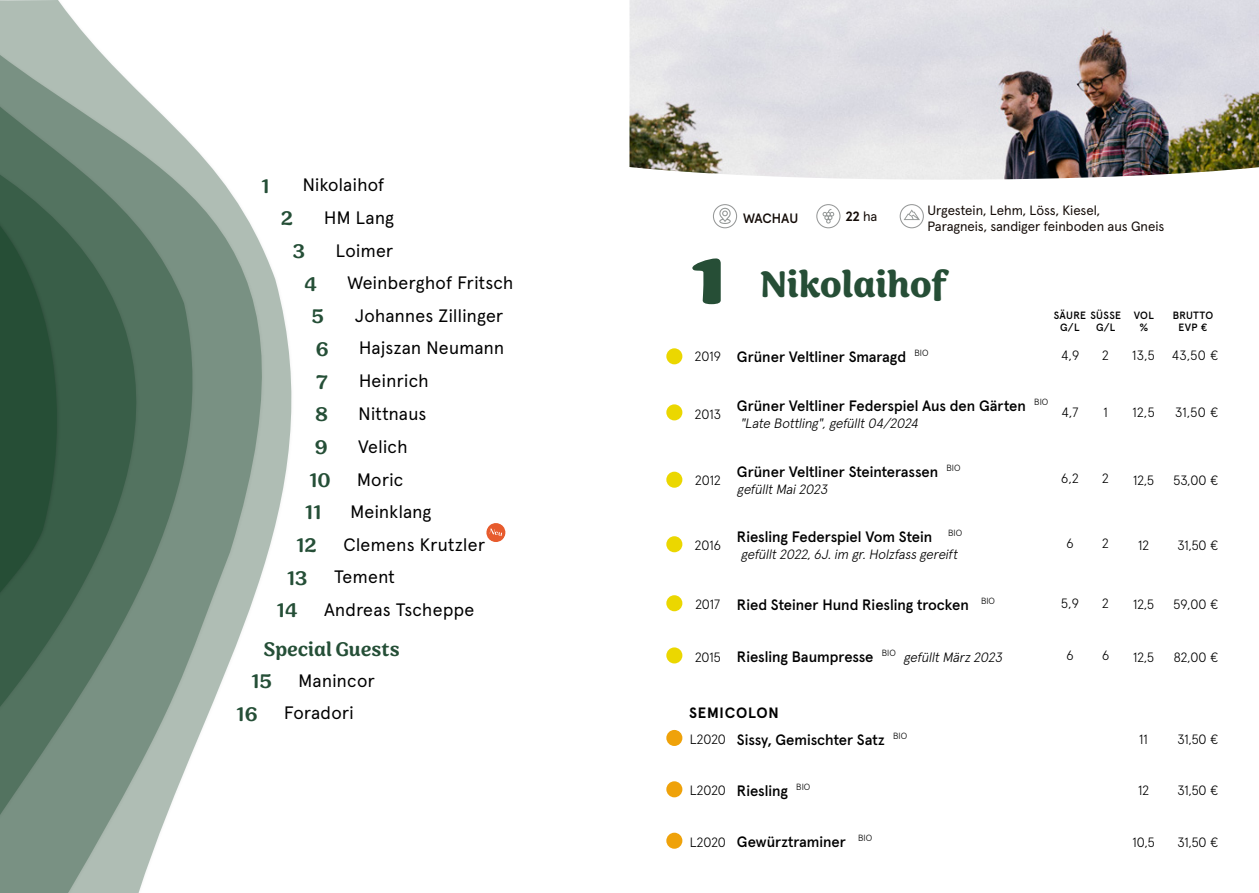
<style>
.page{position:relative;width:1259px;height:893px;background:#fff}
.page>*{position:absolute;margin:0;border:0;box-sizing:border-box;transform-origin:0 0}
.t1{font:800 73.5px "Sirenia";color:#264e36;scale:1.2 1}
.Text_Blocks{font:600 42px "Sirenia";color:#264e36}
.t2{font:500 22.5px "Sirenia";color:#254f37}
.t3{font:18px "Apercu Pro";letter-spacing:.02em;color:#000}
.t4{font:500 15px "Apercu Pro";color:#000}
.t5{font:700 15px "Apercu Pro";letter-spacing:.05em;color:#000}
.t6{font:300 13.5px "Apercu Pro";color:#000}
.t7{font:italic 300 13.5px "Apercu Pro";color:#000}
.t8{font:13.5px "Apercu Pro";color:#140c08}
.Text_Blocks-2{font:500 13.5px "Apercu Pro";letter-spacing:-.01em;color:#140c08}
.Text_Blocks-3{font:700 13.5px "Apercu Pro";color:#140c08}
.t9{font:500 10.5px "Apercu Pro";letter-spacing:.03em;color:#000}
.s1{font-weight:400}
.s2{font-weight:300;font-style:italic;font-size:13.5px}
</style>
<div class="page">
<img style="left:629px;top:0;width:630px;height:180px">
<div style="left:713px;top:204px;width:24px;height:24px;border:1px solid #969898;border-radius:50%"></div>
<svg style="left:719px;top:208px;width:12px;height:16px"></svg>
<div style="left:816px;top:204px;width:24px;height:24px;border:1px solid #969898;border-radius:50%"></div>
<svg style="left:822px;top:209px;width:12px;height:15px"></svg>
<div style="left:899px;top:204px;width:25px;height:24px;border:1px solid #969898;border-radius:50%"></div>
<svg style="left:903px;top:209px;width:17px;height:11px"></svg>
<div style="left:666px;top:348px;width:16px;height:16px;background:#ebd700;border-radius:50%"></div>
<div style="left:666px;top:404px;width:16px;height:16px;background:#ebd700;border-radius:50%"></div>
<div style="left:666px;top:472px;width:16px;height:16px;background:#ebd700;border-radius:50%"></div>
<div style="left:666px;top:536px;width:16px;height:16px;background:#ebd700;border-radius:50%"></div>
<div style="left:666px;top:595px;width:16px;height:16px;background:#ebd700;border-radius:50%"></div>
<div style="left:666px;top:647px;width:16px;height:16px;background:#ebd700;border-radius:50%"></div>
<div style="left:666px;top:730px;width:16px;height:16px;background:#efa20a;border-radius:50%"></div>
<div style="left:666px;top:781px;width:16px;height:16px;background:#efa20a;border-radius:50%"></div>
<div style="left:666px;top:833px;width:16px;height:16px;background:#efa20a;border-radius:50%"></div>
<svg style="left:0;top:0;width:292px;height:552px"></svg>
<svg style="left:0;top:44px;width:268px;height:849px"></svg>
<svg style="left:0;top:94px;width:199px;height:743px;background:#81978a"></svg>
<svg style="left:0;top:165px;width:142px;height:560px;background:#4e6e5b"></svg>
<svg style="left:0;top:209px;width:72px;height:402px;background:#2f553e"></svg>
<svg style="left:486px;top:523px;width:20px;height:19px"></svg>
<p class="t2" style="left:262px;top:173px;width:10px">1</p>
<p class="t3" style="left:303px;top:174px;width:83px">Nikolaihof</p>
<p class="t2" style="left:281px;top:206px;width:13px">2</p>
<p class="t3" style="left:324px;top:207px;width:71px">HM Lang</p>
<p class="t2" style="left:293px;top:238px;width:13px">3</p>
<p class="t3" style="left:336px;top:240px;width:59px">Loimer</p>
<p class="t2" style="left:304px;top:271px;width:14px">4</p>
<p class="t3" style="left:347px;top:272px;width:167px">Weinberghof Fritsch</p>
<p class="t2" style="left:312px;top:304px;width:14px">5</p>
<p class="t3" style="left:355px;top:305px;width:150px">Johannes Zillinger</p>
<p class="t2" style="left:316px;top:336px;width:14px">6</p>
<p class="t3" style="left:359px;top:337px;width:147px">Hajszan Neumann</p>
<p class="t2" style="left:316px;top:369px;width:13px">7</p>
<p class="t3" style="left:359px;top:370px;width:71px">Heinrich</p>
<p class="t2" style="left:315px;top:401px;width:14px">8</p>
<p class="t3" style="left:358px;top:403px;width:69px">Nittnaus</p>
<p class="t2" style="left:315px;top:434px;width:14px">9</p>
<p class="t3" style="left:358px;top:436px;width:51px">Velich</p>
<p class="t2" style="left:309px;top:467px;width:23px">10</p>
<p class="t3" style="left:357px;top:468px;width:48px">Moric</p>
<p class="t2" style="left:305px;top:499px;width:18px">11</p>
<p class="t3" style="left:350px;top:501px;width:83px">Meinklang</p>
<p class="t2" style="left:296px;top:532px;width:22px">12</p>
<p class="t3" style="left:343px;top:534px;width:143px">Clemens Krutzler</p>
<p class="t2" style="left:287px;top:565px;width:22px">13</p>
<p class="t3" style="left:334px;top:566px;width:62px">Tement</p>
<p class="t2" style="left:277px;top:598px;width:22px">14</p>
<p class="t3" style="left:324px;top:599px;width:152px">Andreas Tscheppe</p>
<p class="t2" style="left:264px;top:636px;width:138px">Special Guests</p>
<p class="t2" style="left:251px;top:668px;width:22px">15</p>
<p class="t3" style="left:299px;top:670px;width:78px">Manincor</p>
<p class="t2" style="left:236px;top:701px;width:23px">16</p>
<p class="t3" style="left:284px;top:702px;width:71px">Foradori</p>
<p class="Text_Blocks-2" style="left:743px;top:210px;width:57px">WACHAU</p>
<p class="Text_Blocks-3" style="left:846px;top:208px;width:33px">22 <span class="s1">ha</span></p>
<p class="t8" style="left:927px;top:202px;width:174px">Urgestein, Lehm, Löss, Kiesel,</p>
<p class="t8" style="left:927px;top:218px;width:238px">Paragneis, sandiger feinboden aus Gneis</p>
<p class="t1" style="left:691px;top:238px;width:31px">1</p>
<p class="Text_Blocks" style="left:760px;top:260px;width:189px">Nikolaihof</p>
<p class="t9" style="left:1053px;top:309px;width:69px">SÄURE SÜSSE</p>
<p class="t9" style="left:1096px;top:321px;width:21px">G/L</p>
<p class="t9" style="left:1060px;top:321px;width:21px">G/L</p>
<p class="t9" style="left:1133px;top:309px;width:22px">VOL</p>
<p class="t9" style="left:1139px;top:321px;width:10px">%</p>
<p class="t9" style="left:1172px;top:309px;width:42px">BRUTTO</p>
<p class="t9" style="left:1178px;top:321px;width:31px">EVP €</p>
<p class="t6" style="left:695px;top:348px;width:28px">2019</p>
<p class="t4" style="left:737px;top:348px;width:193px">Grüner Veltliner Smaragd <sup>BIO</sup></p>
<p class="t6" style="left:1061px;top:347px;width:20px">4,9</p>
<p class="t6" style="left:1102px;top:347px;width:8px">2</p>
<p class="t6" style="left:1132px;top:347px;width:24px">13,5</p>
<p class="t6" style="left:1172px;top:347px;width:48px">43,50 €</p>
<p class="t6" style="left:695px;top:406px;width:28px">2013</p>
<p class="t4" style="left:737px;top:397px;width:313px">Grüner Veltliner Federspiel Aus den Gärten <sup>BIO</sup></p>
<p class="t7" style="left:740px;top:415px;width:182px">"Late Bottling",gefüllt04/2024</p>
<p class="t6" style="left:695px;top:472px;width:27px">2012</p>
<p class="t4" style="left:737px;top:463px;width:225px">Grüner Veltliner Steinterassen <sup>BIO</sup></p>
<p class="t7" style="left:737px;top:481px;width:95px">gefülltMai2023</p>
<p class="t6" style="left:695px;top:537px;width:28px">2016</p>
<p class="t4" style="left:737px;top:528px;width:227px">Riesling Federspiel Vom Stein <sup>BIO</sup></p>
<p class="t7" style="left:740px;top:546px;width:221px">gefüllt2022,6J.im gr.Holzfass gereift</p>
<p class="t6" style="left:1061px;top:405px;width:19px">4,7</p>
<p class="t6" style="left:1103px;top:405px;width:6px">1</p>
<p class="t6" style="left:1132px;top:405px;width:24px">12,5</p>
<p class="t6" style="left:1175px;top:405px;width:45px">31,50 €</p>
<p class="t6" style="left:1061px;top:470px;width:19px">6,2</p>
<p class="t6" style="left:1102px;top:470px;width:8px">2</p>
<p class="t6" style="left:1133px;top:472px;width:22px">12,5</p>
<p class="t6" style="left:1173px;top:472px;width:46px">53,00 €</p>
<p class="t6" style="left:1066px;top:535px;width:9px">6</p>
<p class="t6" style="left:1102px;top:535px;width:8px">2</p>
<p class="t6" style="left:1138px;top:537px;width:12px">12</p>
<p class="t6" style="left:1177px;top:537px;width:42px">31,50 €</p>
<p class="t6" style="left:695px;top:596px;width:27px">2017</p>
<p class="t4" style="left:737px;top:596px;width:260px">Ried Steiner Hund Riesling trocken <sup>BIO</sup></p>
<p class="t6" style="left:1061px;top:595px;width:19px">5,9</p>
<p class="t6" style="left:1102px;top:595px;width:8px">2</p>
<p class="t6" style="left:1133px;top:596px;width:22px">12,5</p>
<p class="t6" style="left:1173px;top:596px;width:46px">59,00 €</p>
<p class="t6" style="left:695px;top:649px;width:27px">2015</p>
<p class="t4" style="left:737px;top:648px;width:269px">Riesling Baumpresse <sup>BIO</sup> <span class="s2">gefülltMärz 2023</span></p>
<p class="t6" style="left:1066px;top:647px;width:9px">6</p>
<p class="t6" style="left:1102px;top:647px;width:9px">6</p>
<p class="t6" style="left:1133px;top:649px;width:22px">12,5</p>
<p class="t6" style="left:1174px;top:649px;width:46px">82,00 €</p>
<p class="t5" style="left:689px;top:704px;width:91px">SEMICOLON</p>
<p class="t6" style="left:690px;top:731px;width:38px">L2020</p>
<p class="t4" style="left:737px;top:730px;width:172px">Sissy, Gemischter Satz <sup>BIO</sup></p>
<p class="t6" style="left:1139px;top:731px;width:10px">11</p>
<p class="t6" style="left:1177px;top:731px;width:42px">31,50 €</p>
<p class="t6" style="left:690px;top:782px;width:38px">L2020</p>
<p class="t4" style="left:737px;top:782px;width:75px">Riesling <sup>BIO</sup></p>
<p class="t6" style="left:1138px;top:782px;width:12px">12</p>
<p class="t6" style="left:1177px;top:782px;width:42px">31,50 €</p>
<p class="t6" style="left:690px;top:834px;width:38px">L2020</p>
<p class="t4" style="left:737px;top:833px;width:137px">Gewürztraminer <sup>BIO</sup></p>
<p class="t6" style="left:1132px;top:834px;width:24px">10,5</p>
<p class="t6" style="left:1177px;top:834px;width:42px">31,50 €</p>
</div>
